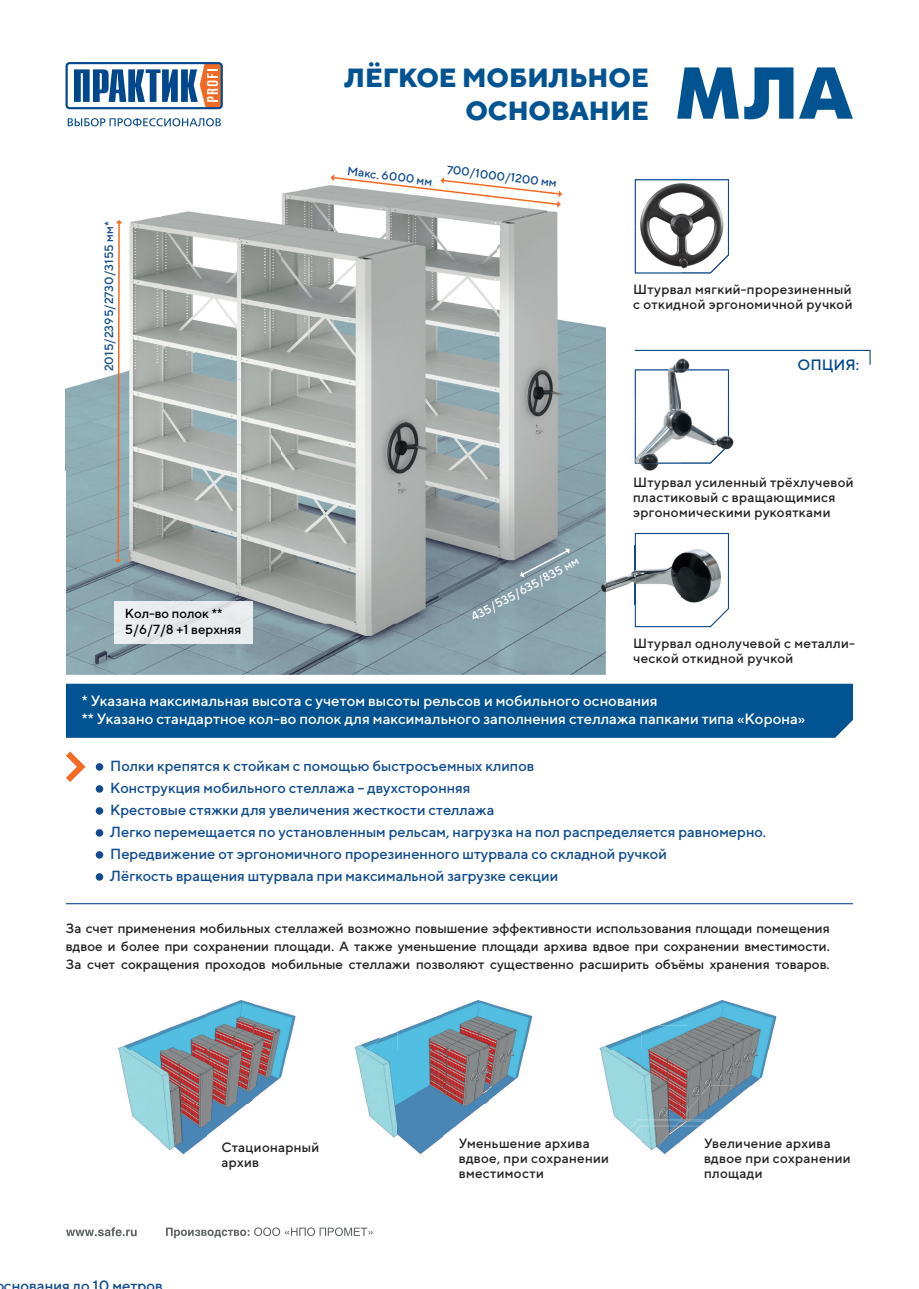
<style>
.page{position:relative;width:919px;height:1289px;background:#fff}
.page>*{position:absolute;margin:0;border:0;box-sizing:border-box;transform-origin:0 0}
.t1{font:700 73.2px "Futura Futuris C";color:#015491}
.t2{font:800 26.25px/32.8px "TT Norms";color:#015491;text-align:right}
.t3{font:500 15px/18px "TT Norms";color:#fff}
.t4{font:500 15px "TT Norms";color:#104b8f}
.t5{font:500 15px "TT Norms";color:#01478d}
.t6{font:500 14.7px/22px "TT Norms";color:#104b8f}
.t7{font:500 13.5px/15px "TT Norms";letter-spacing:.02em;color:#231f20}
.t8{font:500 13.2px "TT Norms";color:#000001}
.t9{font:500 12px "TT Norms";color:#104b8f}
.t10{font:500 12px "TT Norms";color:#fff}
</style>
<div class="page">
<img style="left:646px;top:684px;width:208px;height:221px">
<img style="left:66px;top:185px;width:539px;height:489px">
<img style="left:634px;top:463px;width:78px;height:8px">
<div style="left:96px;top:763px;width:7px;height:7px;background:#104b8f;border-radius:50%"></div>
<div style="left:96px;top:785px;width:7px;height:7px;background:#104b8f;border-radius:50%"></div>
<div style="left:96px;top:807px;width:7px;height:7px;background:#104b8f;border-radius:50%"></div>
<div style="left:96px;top:829px;width:7px;height:7px;background:#104b8f;border-radius:50%"></div>
<div style="left:96px;top:851px;width:7px;height:7px;background:#104b8f;border-radius:50%"></div>
<div style="left:96px;top:873px;width:7px;height:7px;background:#104b8f;border-radius:50%"></div>
<div style="left:66px;top:683px;width:787px;height:54px;background:#015491"></div>
<img style="left:118px;top:1000px;width:178px;height:154px">
<img style="left:280px;top:1133px;width:16px;height:21px">
<img style="left:355px;top:1041px;width:14px;height:9px">
<img style="left:369px;top:1032px;width:28px;height:18px">
<img style="left:397px;top:1000px;width:136px;height:50px">
<img style="left:355px;top:1050px;width:169px;height:104px">
<img style="left:599px;top:1025px;width:88px;height:25px">
<img style="left:687px;top:1025px;width:88px;height:25px">
<img style="left:600px;top:1050px;width:133px;height:54px">
<img style="left:733px;top:1050px;width:36px;height:35px">
<img style="left:611px;top:1104px;width:68px;height:15px">
<img style="left:679px;top:1085px;width:73px;height:36px">
<img style="left:680px;top:1121px;width:27px;height:21px">
<img style="left:659px;top:1000px;width:118px;height:25px">
<img style="left:617px;top:1119px;width:63px;height:26px">
<img style="left:679px;top:1119px;width:73px;height:1px">
<img style="left:617px;top:1125px;width:59px;height:29px">
<img style="left:675px;top:1125px;width:32px;height:1px">
<svg style="left:634px;top:533px;width:95px;height:94px"></svg>
<img style="left:598px;top:545px;width:126px;height:59px">
<img style="left:634px;top:180px;width:96px;height:94px">
<img style="left:634px;top:179px;width:95px;height:94px">
<svg style="left:634px;top:349px;width:237px;height:114px"></svg>
<svg style="left:66px;top:751px;width:20px;height:31px"></svg>
<hr style="left:66px;top:903px;width:787px;height:1px;background:#104b8f">
<svg style="left:65px;top:62px;width:218px;height:501px"></svg>
<svg style="left:520px;top:548px;width:50px;height:29px"></svg>
<svg style="left:330px;top:174px;width:232px;height:33px"></svg>
<img style="left:115px;top:602px;width:137px;height:41px">
<svg style="left:66px;top:1227px;width:306px;height:11px"></svg>
<p class="t9" style="left:102px;top:371px;width:151px;rotate:-90deg">2015/2395/2730/3155 мм*</p>
<p class="t8" style="left:125px;top:605px;width:99px">Кол-во полок **</p>
<p class="t8" style="left:125px;top:621px;width:118px">5/6/7/8 +1 верхняя</p>
<h2 class="t2" style="left:344px;top:60px;width:306px">ЛЁГКОЕ МОБИЛЬНОЕ<br>ОСНОВАНИЕ</h2>
<p class="t9" style="left:348px;top:163px;width:87px;rotate:7deg">Макс. 6000 мм</p>
<p class="t9" style="left:448px;top:162px;width:112px;rotate:7deg">700/1000/1200 мм</p>
<h1 class="t1" style="left:676px;top:53px;width:178px">МЛА</h1>
<p class="t7" style="left:633px;top:282px;width:221px">Штурвал мягкий-прорезиненный с откидной эргономичной ручкой</p>
<p class="t5" style="left:797px;top:356px;width:63px">ОПЦИЯ:</p>
<p class="t10" style="left:468px;top:611px;width:122px;rotate:-29deg">435/535/635/835 мм</p>
<p class="t7" style="left:633px;top:474px;width:222px">Штурвал усиленный трёхлучевой пластиковый с вращающимися эргономическими рукоятками</p>
<p class="t7" style="left:633px;top:635px;width:223px">Штурвал однолучевой с металли&shy;ческой откидной ручкой</p>
<p class="t3" style="left:82px;top:691px;width:725px">* Указана максимальная высота с учетом высоты рельсов и мобильного основания<br>** Указано стандартное кол-во полок для максимального заполнения стеллажа папками типа «Корона»</p>
<p class="t6" style="left:110px;top:754px;width:657px">Полки крепятся к стойкам с помощью быстросъемных клипов<br>Конструкция мобильного стеллажа – двухсторонняя<br>Крестовые стяжки для увеличения жесткости стеллажа<br>Легко перемещается по установленным рельсам, нагрузка на пол распределяется равномерно.<br>Передвижение от эргономичного прорезиненного штурвала со складной ручкой<br>Лёгкость вращения штурвала при максимальной загрузке секции</p>
<p class="t7" style="left:66px;top:919px;width:765px;line-height:18px;text-align:justify">За счет применения мобильных стеллажей возможно повышение эффективности использования площади помещения вдвое и более при сохранении площади. А также уменьшение площади архива вдвое при сохранении вместимости.<br>За счет сокращения проходов мобильные стеллажи позволяют существенно расширить объёмы хранения товаров.</p>
<p class="t4" style="left:4px;top:1275px;width:160px">снования до 10 метров</p>
<p class="t7" style="left:221px;top:1139px;width:100px">Стационарный архив</p>
<p class="t7" style="left:459px;top:1135px;width:152px">Уменьшение архива вдвое, при сохранении вместимости</p>
<p class="t7" style="left:704px;top:1135px;width:148px">Увеличение архива вдвое при сохранении площади</p>
</div>
